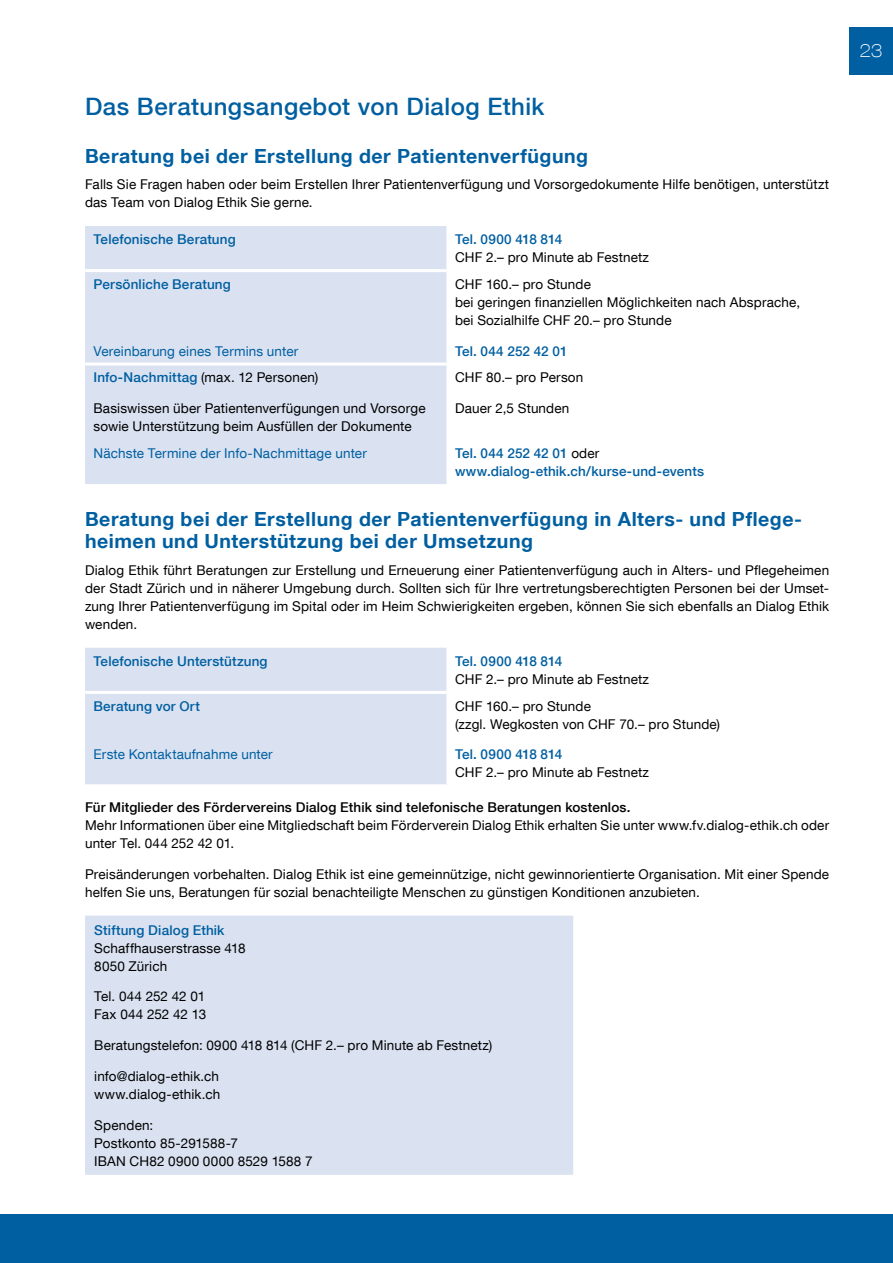
<style>
.page{position:relative;width:893px;height:1263px;background:#fff}
.page>*{position:absolute;margin:0;border:0;box-sizing:border-box;transform-origin:0 0}
.t1{font:500 24px "Helvetica Neue LT Com";letter-spacing:.02em;color:#005fa1}
.t2{font:700 19.5px/22.5px "Helvetica Neue LT Com";letter-spacing:.025em;color:#005fa1}
.t3{font:100 expanded 18px "Helvetica Neue LT Com";color:#fff}
.t4{font:13.5px/18px "Helvetica Neue LT Com";letter-spacing:.01em;color:#000}
.t5{font:500 13.5px/18px "Helvetica Neue LT Com";letter-spacing:.01em;color:#005fa1}
.t6{font:13.5px "Helvetica Neue LT Com";letter-spacing:.01em;color:#005fa1}
.t7{font:500 13.5px "Helvetica Neue LT Com";letter-spacing:.01em;color:#000}
.s1{font-weight:500;color:#005fa1}
.s2{font-weight:400;color:#000}
</style>
<div class="page">
<div style="left:849px;top:27px;width:44px;height:47px;background:#005fa1"></div>
<div style="left:0;top:1214px;width:893px;height:49px;background:#005fa1"></div>
<div style="left:85px;top:226px;width:361px;height:258px;background:#dae2f1"></div>
<hr style="left:85px;top:269px;width:361px;height:3px;background:#fff">
<hr style="left:85px;top:363px;width:361px;height:3px;background:#fff">
<div style="left:85px;top:648px;width:361px;height:136px;background:#dae2f1"></div>
<hr style="left:85px;top:691px;width:361px;height:3px;background:#fff">
<div style="left:86px;top:916px;width:486px;height:258px;background:#dae2f1"></div>
<hr style="left:85px;top:915px;width:488px;height:2px;background:#dae2f1">
<hr style="left:85px;top:917px;width:2px;height:256px;background:#dae2f1">
<hr style="left:572px;top:917px;width:1px;height:256px;background:#dae2f1">
<hr style="left:85px;top:1173px;width:488px;height:2px;background:#dae2f1">
<h1 class="t1" style="left:85px;top:92px;width:461px">Das Beratungsangebot von Dialog Ethik</h1>
<h2 class="t2" style="left:85px;top:144px;width:505px">Beratung bei der Erstellung der Patientenverfügung</h2>
<p class="t4" style="left:85px;top:175px;width:746px">Falls Sie Fragen haben oder beim Erstellen Ihrer Patientenverfügung und Vorsorgedokumente Hilfe benötigen, unterstützt das Team von Dialog Ethik Sie gerne.</p>
<p class="t5" style="left:94px;top:230px;width:144px">Telefonische Beratung</p>
<p class="t5" style="left:455px;top:230px;width:109px">Tel. 0900 418 814</p>
<p class="t4" style="left:455px;top:248px;width:196px">CHF 2.– pro Minute ab Festnetz</p>
<p class="t5" style="left:94px;top:275px;width:139px">Persönliche Beratung</p>
<p class="t4" style="left:455px;top:275px;width:347px">CHF 160.– pro Stunde<br>bei geringen finanziellen Möglichkeiten nach Absprache, bei Sozialhilfe CHF 20.– pro Stunde</p>
<p class="t5" style="left:455px;top:342px;width:114px">Tel. 044 252 42 01</p>
<p class="t6" style="left:94px;top:342px;width:206px">Vereinbarung eines Termins unter</p>
<p class="t4" style="left:94px;top:368px;width:226px"><span class="s1">Info-Nachmittag</span> (max. 12 Personen)</p>
<p class="t4" style="left:94px;top:399px;width:334px">Basiswissen über Patientenverfügungen und Vorsorge sowie Unterstützung beim Ausfüllen der Dokumente</p>
<p class="t4" style="left:455px;top:368px;width:130px">CHF 80.– pro Person</p>
<p class="t4" style="left:455px;top:399px;width:116px">Dauer 2,5 Stunden</p>
<p class="t6" style="left:94px;top:444px;width:275px">Nächste Termine der Info-Nachmittage unter</p>
<p class="t5" style="left:455px;top:444px;width:251px">Tel. 044 252 42 01 <span class="s2">oder </span>www.dialog-ethik.ch/kurse-und-events</p>
<h2 class="t2" style="left:85px;top:507px;width:719px">Beratung bei der Erstellung der Patientenverfügung in Alters- und Pflege&shy;heimen und Unterstützung bei der Umsetzung</h2>
<p class="t4" style="left:85px;top:561px;width:746px;text-align:justify">Dialog Ethik führt Beratungen zur Erstellung und Erneuerung einer Patientenverfügung auch in Alters- und Pflegeheimen der Stadt Zürich und in näherer Umgebung durch. Sollten sich für Ihre vertretungsberechtigten Personen bei der Umset&shy;zung Ihrer Patientenverfügung im Spital oder im Heim Schwierigkeiten ergeben, können Sie sich ebenfalls an Dialog Ethik wenden.</p>
<p class="t5" style="left:94px;top:652px;width:176px">Telefonische Unterstützung</p>
<p class="t5" style="left:455px;top:652px;width:109px">Tel. 0900 418 814</p>
<p class="t4" style="left:455px;top:670px;width:196px">CHF 2.– pro Minute ab Festnetz</p>
<p class="t5" style="left:94px;top:697px;width:108px">Beratung vor Ort</p>
<p class="t6" style="left:94px;top:746px;width:181px">Erste Kontaktaufnahme unter</p>
<p class="t4" style="left:455px;top:696px;width:267px">CHF 160.– pro Stunde<br>(zzgl. Wegkosten von CHF 70.– pro Stunde)</p>
<p class="t5" style="left:455px;top:745px;width:109px">Tel. 0900 418 814</p>
<p class="t4" style="left:455px;top:763px;width:196px">CHF 2.– pro Minute ab Festnetz</p>
<p class="t7" style="left:85px;top:799px;width:547px">Für Mitglieder des Fördervereins Dialog Ethik sind telefonische Beratungen kostenlos.</p>
<p class="t4" style="left:85px;top:816px;width:746px">Mehr Informationen über eine Mitgliedschaft beim Förderverein Dialog Ethik erhalten Sie unter www.fv.dialog-ethik.ch oder unter Tel. 044 252 42 01.</p>
<p class="t4" style="left:85px;top:865px;width:746px">Preisänderungen vorbehalten. Dialog Ethik ist eine gemeinnützige, nicht gewinnorientierte Organisation. Mit einer Spende helfen Sie uns, Beratungen für sozial benachteiligte Menschen zu günstigen Konditionen anzubieten.</p>
<p class="t5" style="left:94px;top:920px;width:132px">Stiftung Dialog Ethik</p>
<p class="t4" style="left:94px;top:938px;width:153px">Schaffhauserstrasse 418<br>8050 Zürich</p>
<p class="t4" style="left:94px;top:987px;width:113px">Tel. 044 252 42 01<br>Fax 044 252 42 13</p>
<p class="t4" style="left:94px;top:1036px;width:400px">Beratungstelefon: 0900 418 814 (CHF 2.– pro Minute ab Festnetz)</p>
<p class="t4" style="left:94px;top:1067px;width:128px">info@dialog-ethik.ch www.dialog-ethik.ch</p>
<p class="t4" style="left:94px;top:1115px;width:220px">Spenden:<br>Postkonto 85-291588-7<br>IBAN CH82 0900 0000 8529 1588 7</p>
<h3 class="t3" style="left:859px;top:40px;width:24px">23</h3>
</div>
